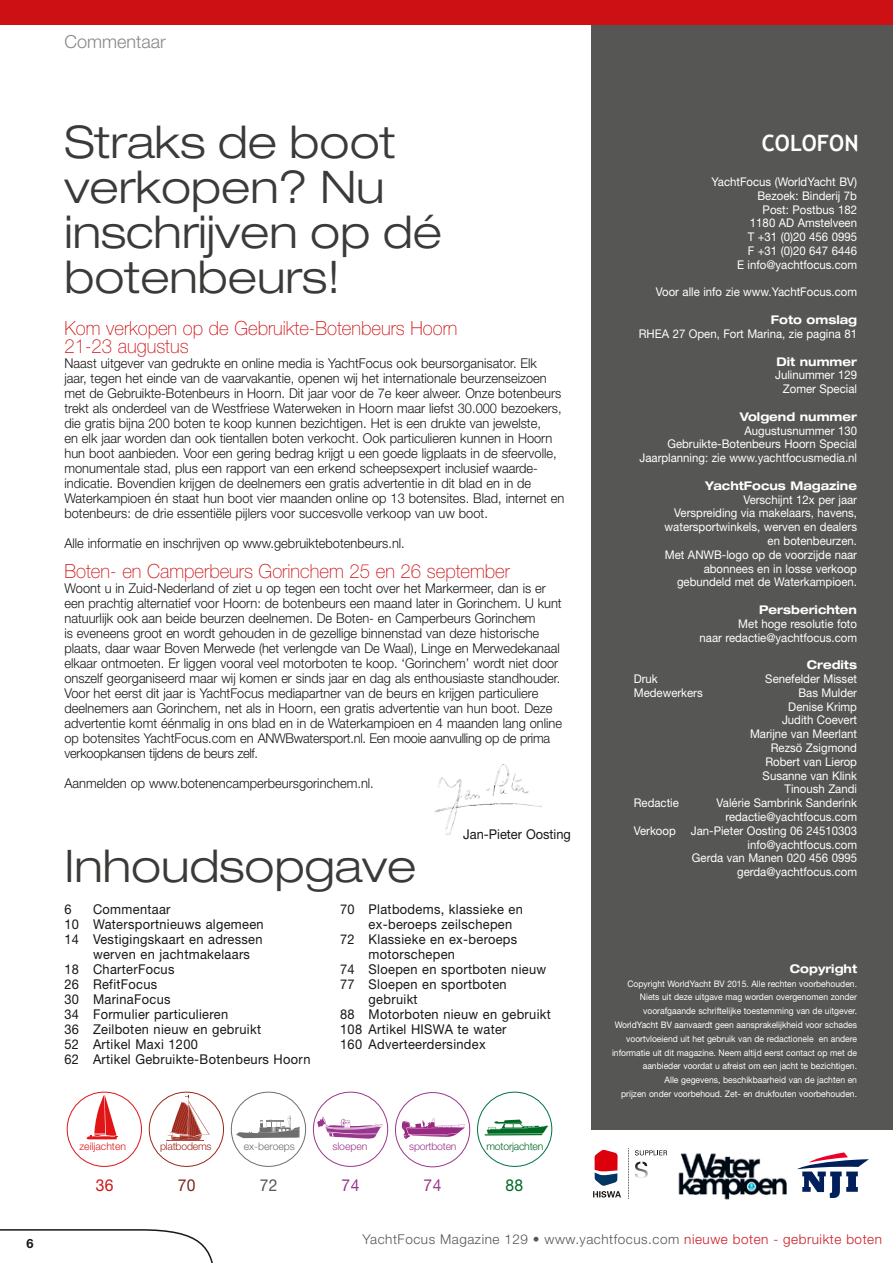
<style>
.page{position:relative;width:893px;height:1263px;background:#fff}
.page>*{position:absolute;margin:0;border:0;box-sizing:border-box;transform-origin:0 0}
.t1{font:300 expanded 45px/45px "Helvetica Neue";color:#3a3a39}
.t2{font:700 22.5px "Trebuchet MS";color:#fff;scale:.95 1}
.t3{font:100 19.5px/18px "Helvetica Neue";color:#cd1013;scale:.95 1}
.t4{font:300 18px "Helvetica Neue";color:#868786}
.t5{font:16.5px "Helvetica Neue";color:#98358c;scale:.95 1}
.t6{font:16.5px "Helvetica Neue";color:#cd1617;scale:.95 1}
.t7{font:16.5px "Helvetica Neue";color:#782a21;scale:.95 1}
.t8{font:16.5px "Helvetica Neue";color:#565655;scale:.95 1}
.t9{font:16.5px "Helvetica Neue";color:#006924;scale:.95 1}
.t10{font:300 13.5px/15px "Helvetica Neue";color:#181716;scale:.95 1}
.t11{font:13.5px "Helvetica Neue";letter-spacing:.025em;color:#181716;scale:.95 1}
.t12{font:300 13.5px "Helvetica Neue";letter-spacing:.04em;color:#565655}
.t13{font:13.5px "Helvetica Neue";color:#181716;scale:.95 1}
.t14{font:700 12.75px "Helvetica Neue";color:#181716}
.t15{font:12px/13.8px "Helvetica Neue";color:#fff;text-align:right;scale:.95 1}
.t16{font:700 expanded 12px "Helvetica Neue";color:#fff;scale:.95 1}
.t17{font:300 10.5px "Helvetica Neue";letter-spacing:-.02em;color:#006924}
.t18{font:300 10.5px "Helvetica Neue";color:#e11416}
.t19{font:300 10.5px "Helvetica Neue";letter-spacing:-.02em;color:#9d271b}
.t20{font:300 10.5px "Helvetica Neue";color:#6e6e6e}
.t21{font:300 10.5px "Helvetica Neue";letter-spacing:-.02em;color:#9b3789}
.t22{font:300 10.5px "Helvetica Neue";color:#9b3789}
.t23{font:9px/13.8px "Helvetica Neue";color:#fff;text-align:right;scale:.95 1}
.s1{color:#ce1a24}
</style>
<div class="page">
<div style="left:591px;top:19px;width:302px;height:1111px;background:#565655"></div>
<div style="left:0;top:0;width:893px;height:25px;background:#cd1013"></div>
<svg style="left:0;top:1229px;width:213px;height:34px"></svg>
<img style="left:678px;top:1153px;width:109px;height:47px">
<svg style="left:797px;top:1152px;width:72px;height:46px"></svg>
<svg style="left:593px;top:1148px;width:75px;height:51px"></svg>
<div style="left:67px;top:1092px;width:75px;height:75px;border:1px solid #e11416;border-radius:50%"></div>
<svg style="left:87px;top:1095px;width:31px;height:44px"></svg>
<div style="left:313px;top:1092px;width:75px;height:75px;border:1px solid #9b3789;border-radius:50%"></div>
<svg style="left:317px;top:1117px;width:66px;height:22px"></svg>
<div style="left:231px;top:1092px;width:75px;height:75px;border:1px solid #6e6e6e;border-radius:50%"></div>
<svg style="left:235px;top:1115px;width:65px;height:23px"></svg>
<div style="left:477px;top:1092px;width:75px;height:75px;border:1px solid #007243;border-radius:50%"></div>
<svg style="left:484px;top:1119px;width:65px;height:17px"></svg>
<div style="left:149px;top:1092px;width:75px;height:75px;border:1px solid #9d271b;border-radius:50%"></div>
<svg style="left:168px;top:1096px;width:42px;height:45px"></svg>
<div style="left:395px;top:1092px;width:75px;height:75px;border:1px solid #9b3789;border-radius:50%"></div>
<svg style="left:402px;top:1118px;width:63px;height:21px"></svg>
<img style="left:435px;top:765px;width:106px;height:69px">
<h3 class="t4" style="left:64px;top:31px;width:103px">Commentaar</h3>
<h1 class="t1" style="left:64px;top:119px;width:379px">Straks de boot verkopen? Nu inschrijven op dé botenbeurs!</h1>
<h3 class="t3" style="left:64px;top:319px;width:415px">Kom verkopen op de Gebruikte-Botenbeurs Hoorn<br>21-23 augustus</h3>
<p class="t10" style="left:64px;top:355px;width:528px">Naast uitgever van gedrukte en online media is YachtFocus ook beursorganisator. Elk<br>jaar, tegen het einde van de vaarvakantie, openen wij het internationale beurzenseizoen met de Gebruikte-Botenbeurs in Hoorn. Dit jaar voor de 7e keer alweer. Onze botenbeurs trekt als onderdeel van de Westfriese Waterweken in Hoorn maar liefst 30.000 bezoekers, die gratis bijna 200 boten te koop kunnen bezichtigen. Het is een drukte van jewelste,<br>en elk jaar worden dan ook tientallen boten verkocht. Ook particulieren kunnen in Hoorn hun boot aanbieden. Voor een gering bedrag krijgt u een goede ligplaats in de sfeervolle, monumentale stad, plus een rapport van een erkend scheepsexpert inclusief waarde&shy;indicatie. Bovendien krijgen de deelnemers een gratis advertentie in dit blad en in de Waterkampioen én staat hun boot vier maanden online op 13 botensites. Blad, internet en botenbeurs: de drie essentiële pijlers voor succesvolle verkoop van uw boot.</p>
<p class="t10" style="left:64px;top:535px;width:360px">Alle informatie en inschrijven op www.gebruiktebotenbeurs.nl.</p>
<h3 class="t3" style="left:64px;top:562px;width:470px">Boten- en Camperbeurs Gorinchem 25 en 26 september</h3>
<p class="t10" style="left:64px;top:580px;width:525px">Woont u in Zuid-Nederland of ziet u op tegen een tocht over het Markermeer, dan is er een prachtig alternatief voor Hoorn: de botenbeurs een maand later in Gorinchem. U kunt natuurlijk ook aan beide beurzen deelnemen. De Boten- en Camperbeurs Gorinchem<br>is eveneens groot en wordt gehouden in de gezellige binnenstad van deze historische plaats, daar waar Boven Merwede (het verlengde van De Waal), Linge en Merwedekanaal elkaar ontmoeten. Er liggen vooral veel motorboten te koop. ‘Gorinchem’ wordt niet door onszelf georganiseerd maar wij komen er sinds jaar en dag als enthousiaste standhouder.<br>Voor het eerst dit jaar is YachtFocus mediapartner van de beurs en krijgen particuliere deelnemers aan Gorinchem, net als in Hoorn, een gratis advertentie van hun boot. Deze advertentie komt éénmalig in ons blad en in de Waterkampioen en 4 maanden lang online op botensites YachtFocus.com en ANWBwatersport.nl. Een mooie aanvulling op de prima verkoopkansen tijdens de beurs zelf.</p>
<p class="t10" style="left:64px;top:775px;width:327px">Aanmelden op www.botenencamperbeursgorinchem.nl.</p>
<p class="t13" style="left:463px;top:826px;width:115px">Jan-Pieter Oosting</p>
<h1 class="t1" style="left:64px;top:843px;width:353px">Inhoudsopgave</h1>
<p class="t11" style="left:64px;top:901px;width:9px">6</p>
<p class="t11" style="left:93px;top:901px;width:83px">Commentaar</p>
<p class="t11" style="left:64px;top:916px;width:211px">10 Watersportnieuws algemeen</p>
<p class="t11" style="left:64px;top:931px;width:210px">14 Vestigingskaart en adressen</p>
<p class="t11" style="left:93px;top:946px;width:167px">werven en jachtmakelaars</p>
<p class="t11" style="left:64px;top:961px;width:117px">18 CharterFocus</p>
<p class="t11" style="left:64px;top:976px;width:99px">26 RefitFocus</p>
<p class="t11" style="left:64px;top:991px;width:113px">30 MarinaFocus</p>
<p class="t11" style="left:64px;top:1006px;width:174px">34 Formulier particulieren</p>
<p class="t11" style="left:64px;top:1021px;width:208px">36 Zeilboten nieuw en gebruikt</p>
<p class="t11" style="left:64px;top:1036px;width:142px">52 Artikel Maxi 1200</p>
<p class="t11" style="left:64px;top:1051px;width:260px">62 Artikel Gebruikte-Botenbeurs Hoorn</p>
<p class="t11" style="left:340px;top:901px;width:194px">70 Platbodems, klassieke en</p>
<p class="t11" style="left:369px;top:916px;width:153px">ex-beroeps zeilschepen</p>
<p class="t11" style="left:340px;top:931px;width:188px">72 Klassieke en ex-beroeps</p>
<p class="t11" style="left:369px;top:946px;width:92px">motorschepen</p>
<p class="t11" style="left:340px;top:961px;width:218px">74 Sloepen en sportboten nieuw</p>
<p class="t11" style="left:340px;top:976px;width:177px">77 Sloepen en sportboten</p>
<p class="t11" style="left:369px;top:991px;width:53px">gebruikt</p>
<p class="t11" style="left:340px;top:1006px;width:223px">88 Motorboten nieuw en gebruikt</p>
<p class="t11" style="left:340px;top:1021px;width:177px">108 Artikel HISWA te water</p>
<p class="t11" style="left:340px;top:1036px;width:155px">160 Adverteerdersindex</p>
<p class="t18" style="left:79px;top:1139px;width:48px">zeiljachten</p>
<p class="t19" style="left:160px;top:1139px;width:53px">platbodems</p>
<p class="t20" style="left:244px;top:1139px;width:53px">ex-beroeps</p>
<p class="t22" style="left:332px;top:1139px;width:37px">sloepen</p>
<p class="t21" style="left:409px;top:1140px;width:49px">sportboten</p>
<p class="t17" style="left:486px;top:1139px;width:58px">motorjachten</p>
<p class="t6" style="left:96px;top:1175px;width:20px">36</p>
<p class="t7" style="left:178px;top:1175px;width:20px">70</p>
<p class="t8" style="left:260px;top:1175px;width:20px">72</p>
<p class="t5" style="left:342px;top:1175px;width:20px">74</p>
<p class="t5" style="left:424px;top:1175px;width:20px">74</p>
<p class="t9" style="left:505px;top:1175px;width:20px">88</p>
<h2 class="t2" style="left:762px;top:129px;width:103px">COLOFON</h2>
<p class="t15" style="left:712px;top:175px;width:155px">YachtFocus (WorldYacht BV)<br>Bezoek: Binderij 7b<br>Post: Postbus 182<br>1180 AD Amstelveen<br>T +31 (0)20 456 0995<br>F +31 (0)20 647 6446<br>E info@yachtfocus.com</p>
<p class="t15" style="left:656px;top:285px;width:213px">Voor alle info zie www.YachtFocus.com</p>
<p class="t16" style="left:771px;top:312px;width:92px">Foto omslag</p>
<p class="t15" style="left:639px;top:327px;width:231px">RHEA 27 Open, Fort Marina, zie pagina 81</p>
<p class="t16" style="left:776px;top:354px;width:86px">Dit nummer</p>
<p class="t15" style="left:775px;top:368px;width:88px">Julinummer 129<br>Zomer Special</p>
<p class="t16" style="left:740px;top:409px;width:125px">Volgend nummer</p>
<p class="t15" style="left:640px;top:423px;width:230px">Augustusnummer 130<br>Gebruikte-Botenbeurs Hoorn Special<br>Jaarplanning: zie www.yachtfocusmedia.nl</p>
<p class="t16" style="left:705px;top:478px;width:161px">YachtFocus Magazine</p>
<p class="t15" style="left:665px;top:492px;width:204px">Verschijnt 12x per jaar<br>Verspreiding via makelaars, havens, watersportwinkels, werven en dealers en botenbeurzen.<br>Met ANWB-logo op de voorzijde naar abonnees en in losse verkoop gebundeld met de Waterkampioen.</p>
<p class="t16" style="left:759px;top:602px;width:105px">Persberichten</p>
<p class="t15" style="left:700px;top:616px;width:167px">Met hoge resolutie foto<br>naar redactie@yachtfocus.com</p>
<p class="t16" style="left:807px;top:657px;width:54px">Credits</p>
<p class="t15" style="left:634px;top:672px;width:27px">Druk</p>
<p class="t15" style="left:765px;top:672px;width:98px">Senefelder Misset</p>
<p class="t15" style="left:634px;top:685px;width:74px">Medewerkers</p>
<p class="t15" style="left:750px;top:685px;width:114px">Bas Mulder<br>Denise Krimp<br>Judith Coevert<br>Marijne van Meerlant<br>Rezsö Zsigmond<br>Robert van Lierop<br>Susanne van Klink<br>Tinoush Zandi</p>
<p class="t15" style="left:634px;top:796px;width:49px">Redactie</p>
<p class="t15" style="left:717px;top:796px;width:149px">Valérie Sambrink Sanderink redactie@yachtfocus.com</p>
<p class="t15" style="left:634px;top:823px;width:46px">Verkoop</p>
<p class="t15" style="left:691px;top:823px;width:176px">Jan-Pieter Oosting 06 24510303 info@yachtfocus.com<br>Gerda van Manen 020 456 0995 gerda@yachtfocus.com</p>
<p class="t16" style="left:790px;top:961px;width:72px">Copyright</p>
<p class="t23" style="left:612px;top:976px;width:259px">Copyright WorldYacht BV 2015. Alle rechten voorbehouden.<br>Niets uit deze uitgave mag worden overgenomen zonder voorafgaande schriftelijke toestemming van de uitgever.<br>WorldYacht BV aanvaardt geen aansprakelijkheid voor schades voortvloeiend uit het gebruik van de redactionele en andere informatie uit dit magazine. Neem altijd eerst contact op met de aanbieder voordat u afreist om een jacht te bezichtigen.<br>Alle gegevens, beschikbaarheid van de jachten en<br>prijzen onder voorbehoud. Zet- en drukfouten voorbehouden.</p>
<p class="t14" style="left:27px;top:1235px;width:9px">6</p>
<p class="t12" style="left:363px;top:1231px;width:521px">YachtFocus Magazine 129 • www.yachtfocus.com <span class="s1">nieuwe boten - gebruikte boten</span></p>
</div>
